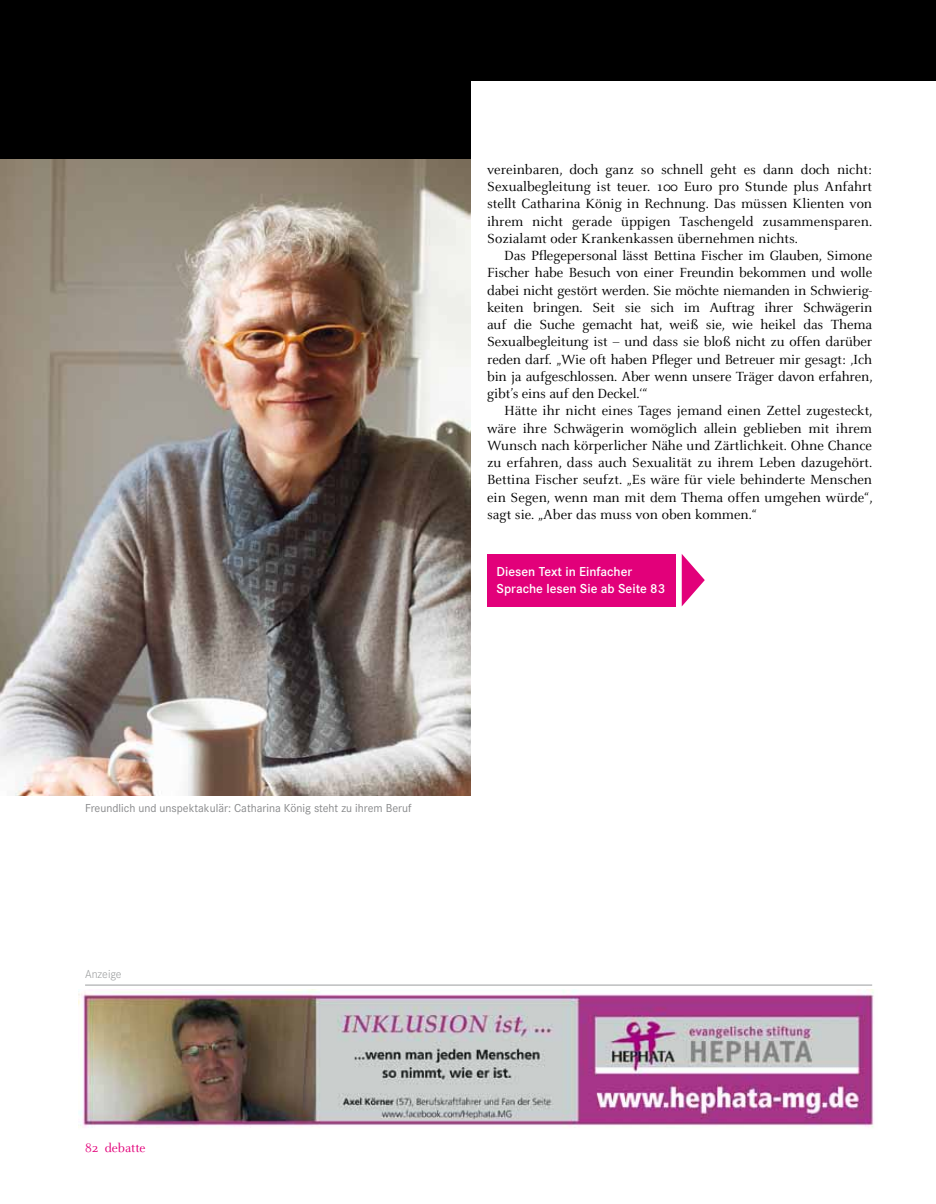
<style>
.page{position:relative;width:936px;height:1204px;background:#fff}
.page>*{position:absolute;margin:0;border:0;box-sizing:border-box;transform-origin:0 0}
.t1{font:14.7px/17.2px "Celeste";color:#000;text-align:justify}
.t2{font:600 13.5px/16.5px "Corporate S";color:#fff}
.t3{font:13.5px "Celeste";color:#e2007a}
.t4{font:12px "Corporate S";color:#87888a}
.t5{font:300 12px "Corporate S";color:#9c9e9f}
</style>
<div class="page">
<div style="left:0;top:0;width:470px;height:795px;background:#000"></div>
<hr style="left:85px;top:984px;width:787px;height:1px;background:#9c9e9f">
<img style="left:0;top:159px;width:471px;height:636px">
<div style="left:0;top:0;width:935px;height:80px;background:#000"></div>
<div style="left:487px;top:554px;width:189px;height:52px;background:#e2007a"></div>
<svg style="left:681px;top:554px;width:23px;height:52px"></svg>
<img style="left:79px;top:989px;width:795px;height:139px">
<p class="t1" style="left:487px;top:161px;width:386px">vereinbaren, doch ganz so schnell geht es dann doch nicht:<br>Sexualbegleitung ist teuer. 100 Euro pro Stunde plus Anfahrt stellt Catharina König in Rechnung. Das müssen Klienten von ihrem nicht gerade üppigen Taschengeld zusammensparen.<br>Sozialamt oder Krankenkassen übernehmen nichts.</p>
<p class="t1" style="left:487px;top:247px;width:387px;text-indent:17px">Das Pflegepersonal lässt Bettina Fischer im Glauben, Simone Fischer habe Besuch von einer Freundin bekommen und wolle dabei nicht gestört werden. Sie möchte niemanden in Schwierig&shy;keiten bringen. Seit sie sich im Auftrag ihrer Schwägerin auf die Suche gemacht hat, weiß sie, wie heikel das Thema Sexualbegleitung ist – und dass sie bloß nicht zu offen darüber reden darf. „Wie oft haben Pfleger und Betreuer mir gesagt: ‚Ich bin ja aufgeschlossen. Aber wenn unsere Träger davon erfahren, gibt’s eins auf den Deckel.‘“</p>
<p class="t1" style="left:487px;top:402px;width:387px;text-indent:17px">Hätte ihr nicht eines Tages jemand einen Zettel zugesteckt, wäre ihre Schwägerin womöglich allein geblieben mit ihrem Wunsch nach körperlicher Nähe und Zärtlichkeit. Ohne Chance zu erfahren, dass auch Sexualität zu ihrem Leben dazugehört.<br>Bettina Fischer seufzt. „Es wäre für viele behinderte Menschen ein Segen, wenn man mit dem Thema offen umgehen würde“, sagt sie. „Aber das muss von oben kommen.“</p>
<p class="t2" style="left:496px;top:563px;width:170px">Diesen Text in Einfacher<br>Sprache lesen Sie ab Seite 83</p>
<p class="t4" style="left:85px;top:801px;width:328px">Freundlich und unspektakulär: Catharina König steht zu ihrem Beruf</p>
<p class="t5" style="left:85px;top:967px;width:38px">Anzeige</p>
<p class="t3" style="left:85px;top:1140px;width:62px">82 debatte</p>
</div>
